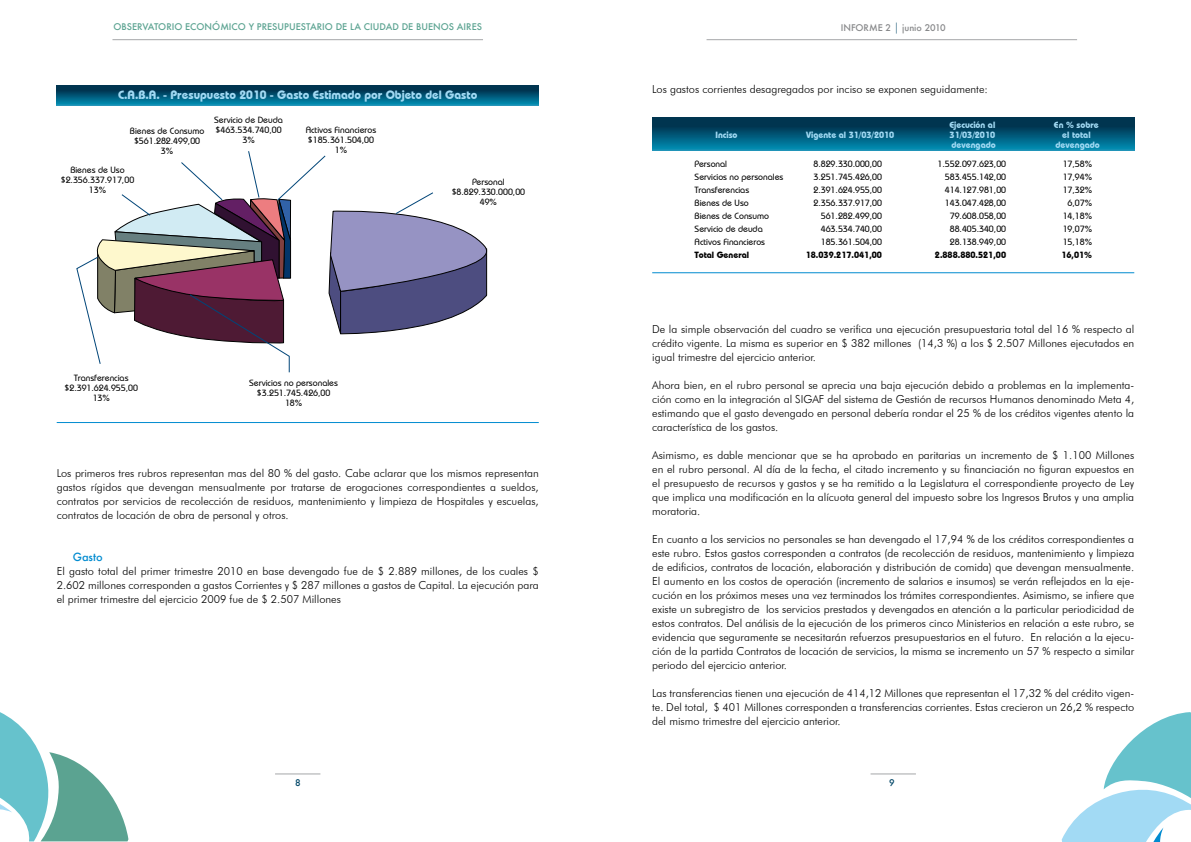
<style>
.page{position:relative;width:1191px;height:842px;background:#fff}
.page>*{position:absolute;margin:0;border:0;box-sizing:border-box;transform-origin:0 0}
.t1{font:700 12px "Bauhaus IT Cby BT";color:#a2daf4}
.t2{font:300 11px/14px "Futura BT";color:#000;text-align:justify}
.t3{font:500 11px "Futura";color:#008bd0}
.t4{font:500 9px/13px "Bauhaus IT Cby BT";color:#000;text-align:center}
.t5{font:700 9px/10px "Bauhaus IT Cby BT";color:#a2daf4;text-align:justify}
.t6{font:500 9px "Futura";color:#5ba391}
.t7{font:700 9px "Bauhaus IT Cby BT";color:#000}
.t8{font:500 9px "Futura";color:#87888a}
.t9{font:500 9px "Futura";color:#004667}
.s1{font-family:"Futura BT";font-weight:300;font-size:11px;color:#004667}
</style>
<div class="page">
<hr style="left:275px;top:774px;width:45px;height:1px;background:#a5a6a8">
<hr style="left:112px;top:40px;width:371px;height:1px;background:#a5a6a8">
<svg style="left:0;top:712px;width:128px;height:129px"></svg>
<hr style="left:870px;top:774px;width:46px;height:1px;background:#a5a6a8">
<hr style="left:706px;top:40px;width:371px;height:1px;background:#a5a6a8">
<svg style="left:1061px;top:712px;width:130px;height:130px"></svg>
<div style="left:57px;top:85px;width:482px;height:20px;background:linear-gradient(to bottom,#001f39,#0084a8)"></div>
<hr style="left:57px;top:422px;width:482px;height:1px;background:#008bd0">
<svg style="left:76px;top:151px;width:412px;height:222px"></svg>
<svg style="left:652px;top:118px;width:482px;height:33px;background:#015878"></svg>
<hr style="left:652px;top:273px;width:482px;height:1px;background:#008bd0">
<p class="t6" style="left:113px;top:21px;width:370px">OBSERVATORIO ECONÓMICO Y PRESUPUESTARIO DE LA CIUDAD DE BUENOS AIRES</p>
<p class="t1" style="left:118px;top:88px;width:361px">C.A.B.A. - Presupuesto 2010 - Gasto Estimado por Objeto del Gasto</p>
<p class="t4" style="left:130px;top:126px;width:76px;line-height:10px">Bienes de Consumo $561.282.499,00<br>3%</p>
<p class="t4" style="left:61px;top:164px;width:75px;line-height:10px">Bienes de Uso $2.356.337.917,00<br>13%</p>
<p class="t4" style="left:214px;top:114px;width:70px;line-height:10px">Servicio de Deuda $463.534.740,00<br>3%</p>
<p class="t4" style="left:306px;top:125px;width:72px;line-height:10px">Activos Financieros $185.361.504,00<br>1%</p>
<p class="t4" style="left:65px;top:372px;width:75px;line-height:10px">Transferencias $2.391.624.955,00<br>13%</p>
<p class="t4" style="left:249px;top:378px;width:90px;line-height:10px">Servicios no personales $3.251.745.426,00<br>18%</p>
<p class="t4" style="left:452px;top:177px;width:75px;line-height:10px">Personal $8.829.330.000,00<br>49%</p>
<p class="t2" style="left:57px;top:466px;width:483px">Los primeros tres rubros representan mas del 80 % del gasto. Cabe aclarar que los mismos representan gastos rígidos que devengan mensualmente por tratarse de erogaciones correspondientes a sueldos, contratos por servicios de recolección de residuos, mantenimiento y limpieza de Hospitales y escuelas, contratos de locación de obra de personal y otros.</p>
<p class="t3" style="left:73px;top:549px;width:32px">Gasto</p>
<p class="t2" style="left:57px;top:564px;width:483px">El gasto total del primer trimestre 2010 en base devengado fue de $ 2.889 millones, de los cuales $ 2.602 millones corresponden a gastos Corrientes y $ 287 millones a gastos de Capital. La ejecución para el primer trimestre del ejercicio 2009 fue de $ 2.507 Millones</p>
<p class="t9" style="left:295px;top:777px;width:7px">8</p>
<p class="t8" style="left:840px;top:22px;width:106px">INFORME 2 <span class="s1">|</span> junio 2010</p>
<p class="t2" style="left:652px;top:82px;width:337px">Los gastos corrientes desagregados por inciso se exponen seguidamente:</p>
<p class="t5" style="left:715px;top:129px;width:24px">Inciso</p>
<p class="t5" style="left:806px;top:129px;width:90px">Vigente al 31/03/2010</p>
<p class="t4" style="left:694px;top:158px;width:90px;text-align:left">Personal<br>Servicios no personales<br>Transferencias<br>Bienes de Uso<br>Bienes de Consumo<br>Servicio de deuda<br>Activos Financieros</p>
<p class="t7" style="left:694px;top:250px;width:56px">Total General</p>
<p class="t4" style="left:813px;top:157px;width:70px;text-align:right">8.829.330.000,00<br>3.251.745.426,00<br>2.391.624.955,00<br>2.356.337.917,00<br>561.282.499,00<br>463.534.740,00<br>185.361.504,00</p>
<p class="t7" style="left:805px;top:250px;width:78px">18.039.217.041,00</p>
<p class="t5" style="left:949px;top:119px;width:48px">Ejecución al 31/03/2010 devengado</p>
<p class="t5" style="left:1054px;top:119px;width:47px;text-align:center">En % sobre el total devengado</p>
<p class="t4" style="left:937px;top:157px;width:70px;text-align:right">1.552.097.623,00<br>583.455.142,00<br>414.127.981,00<br>143.047.428,00<br>79.608.058,00<br>88.405.340,00<br>28.138.949,00</p>
<p class="t7" style="left:935px;top:250px;width:73px">2.888.880.521,00</p>
<p class="t4" style="left:1062px;top:157px;width:31px">17,58%<br>17,94%<br>17,32%<br>6,07%<br>14,18%<br>19,07%<br>15,18%</p>
<p class="t7" style="left:1061px;top:250px;width:32px">16,01%</p>
<p class="t2" style="left:652px;top:322px;width:483px">De la simple observación del cuadro se verifica una ejecución presupuestaria total del 16 % respecto al crédito vigente. La misma es superior en $ 382 millones (14,3 %) a los $ 2.507 Millones ejecutados en igual trimestre del ejercicio anterior.</p>
<p class="t2" style="left:652px;top:378px;width:483px">Ahora bien, en el rubro personal se aprecia una baja ejecución debido a problemas en la implementa&shy;ción como en la integración al SIGAF del sistema de Gestión de recursos Humanos denominado Meta 4, estimando que el gasto devengado en personal debería rondar el 25 % de los créditos vigentes atento la característica de los gastos.</p>
<p class="t2" style="left:652px;top:448px;width:483px">Asimismo, es dable mencionar que se ha aprobado en paritarias un incremento de $ 1.100 Millones en el rubro personal. Al día de la fecha, el citado incremento y su financiación no figuran expuestos en el presupuesto de recursos y gastos y se ha remitido a la Legislatura el correspondiente proyecto de Ley que implica una modificación en la alícuota general del impuesto sobre los Ingresos Brutos y una amplia moratoria.</p>
<p class="t2" style="left:652px;top:532px;width:483px">En cuanto a los servicios no personales se han devengado el 17,94 % de los créditos correspondientes a este rubro. Estos gastos corresponden a contratos (de recolección de residuos, mantenimiento y limpieza de edificios, contratos de locación, elaboración y distribución de comida) que devengan mensualmente.<br>El aumento en los costos de operación (incremento de salarios e insumos) se verán reflejados en la eje&shy;cución en los próximos meses una vez terminados los trámites correspondientes. Asimismo, se infiere que existe un subregistro de los servicios prestados y devengados en atención a la particular periodicidad de estos contratos. Del análisis de la ejecución de los primeros cinco Ministerios en relación a este rubro, se evidencia que seguramente se necesitarán refuerzos presupuestarios en el futuro. En relación a la ejecu&shy;ción de la partida Contratos de locación de servicios, la misma se incremento un 57 % respecto a similar periodo del ejercicio anterior.</p>
<p class="t2" style="left:652px;top:686px;width:483px">Las transferencias tienen una ejecución de 414,12 Millones que representan el 17,32 % del crédito vigen&shy;te. Del total, $ 401 Millones corresponden a transferencias corrientes. Estas crecieron un 26,2 % respecto del mismo trimestre del ejercicio anterior.</p>
<p class="t9" style="left:889px;top:777px;width:7px">9</p>
</div>
